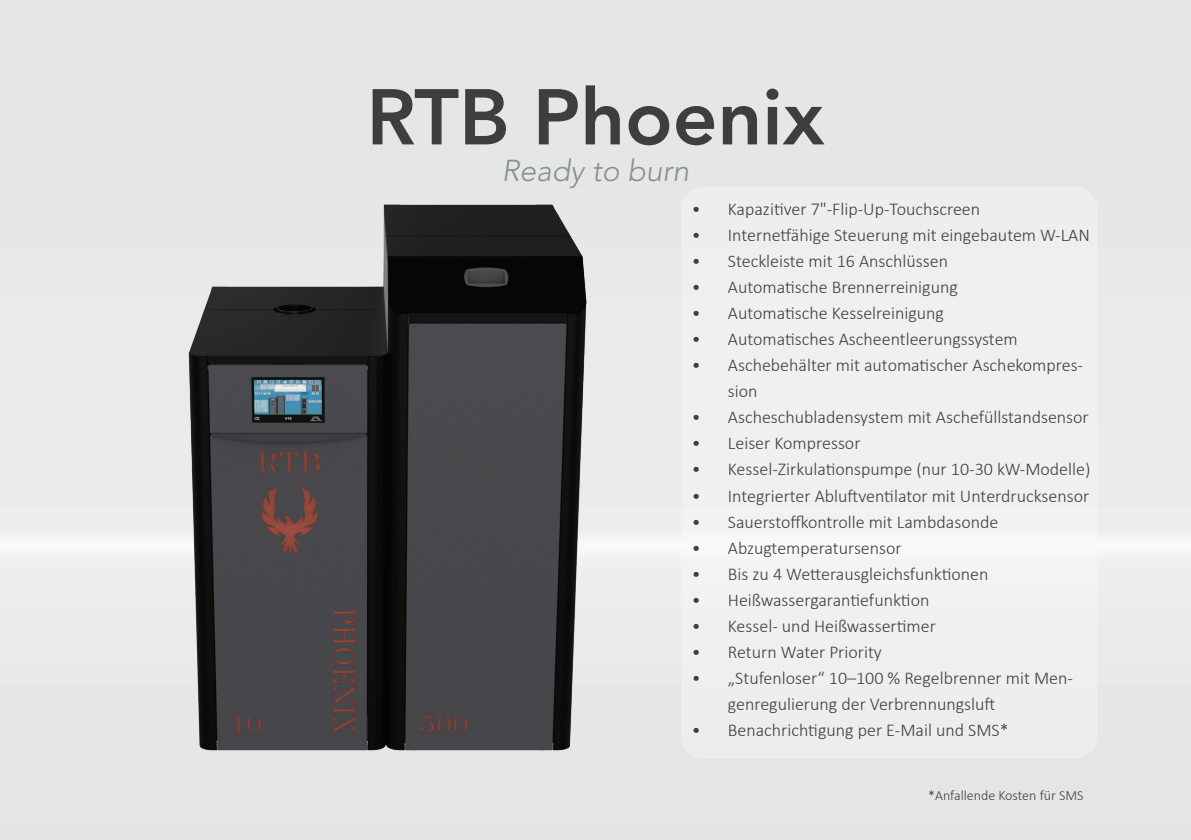
<style>
.page{position:relative;width:1191px;height:840px;background:#fff}
.page>*{position:absolute;margin:0;border:0;box-sizing:border-box;transform-origin:0 0}
.t1{font:800 78px "Avenir LT Std";color:#3e3e3f}
.t2{font:italic 300 30px "Avenir LT Std";color:#889092}
.t3{font:300 18px/26px "Calibri";color:#3e3e3f}
.t4{font:300 14px "Calibri";color:#3e3e3f}
</style>
<div class="page">
<img style="left:179px;top:193px;width:416px;height:565px">
<div style="left:681px;top:186px;width:416px;height:572px;background:#f0f0f0;border-radius:23px"></div>
<h1 class="t1" style="left:366px;top:71px;width:459px">RTB Phoenix</h1>
<h2 class="t2" style="left:502px;top:153px;width:189px">Ready to burn</h2>
<p class="t3" style="left:692px;top:196px;width:290px">• Kapazitiver 7"-Flip-Up-Touchscreen</p>
<p class="t3" style="left:692px;top:222px;width:399px">• Internetfähige Steuerung mit eingebautem W-LAN</p>
<p class="t3" style="left:692px;top:248px;width:258px">• Steckleiste mit 16 Anschlüssen</p>
<p class="t3" style="left:692px;top:274px;width:267px">• Automatische Brennerreinigung</p>
<p class="t3" style="left:692px;top:300px;width:253px">• Automatische Kesselreinigung</p>
<p class="t3" style="left:692px;top:326px;width:327px">• Automatisches Ascheentleerungssystem</p>
<p class="t3" style="left:728px;top:352px;width:357px;text-indent:-36px">• Aschebehälter mit automatischer Aschekompres&shy;sion</p>
<p class="t3" style="left:692px;top:404px;width:398px">• Ascheschubladensystem mit Aschefüllstandsensor</p>
<p class="t3" style="left:692px;top:430px;width:170px">• Leiser Kompressor</p>
<p class="t3" style="left:692px;top:456px;width:400px">• Kessel-Zirkulationspumpe (nur 10-30 kW-Modelle)</p>
<p class="t3" style="left:692px;top:482px;width:399px">• Integrierter Abluftventilator mit Unterdrucksensor</p>
<p class="t3" style="left:692px;top:508px;width:308px">• Sauerstoffkontrolle mit Lambdasonde</p>
<p class="t3" style="left:692px;top:534px;width:211px">• Abzugtemperatursensor</p>
<p class="t3" style="left:692px;top:560px;width:298px">• Bis zu 4 Wetterausgleichsfunktionen</p>
<p class="t3" style="left:692px;top:586px;width:239px">• Heißwassergarantiefunktion</p>
<p class="t3" style="left:692px;top:612px;width:245px">• Kessel- und Heißwassertimer</p>
<p class="t3" style="left:692px;top:638px;width:191px">• Return Water Priority</p>
<p class="t3" style="left:728px;top:664px;width:346px;text-indent:-36px">• „Stufenloser“ 10–100 % Regelbrenner mit Men&shy;genregulierung der Verbrennungsluft</p>
<p class="t3" style="left:692px;top:716px;width:318px">• Benachrichtigung per E-Mail und SMS*</p>
<p class="t4" style="left:928px;top:786px;width:157px">*Anfallende Kosten für SMS</p>
</div>
